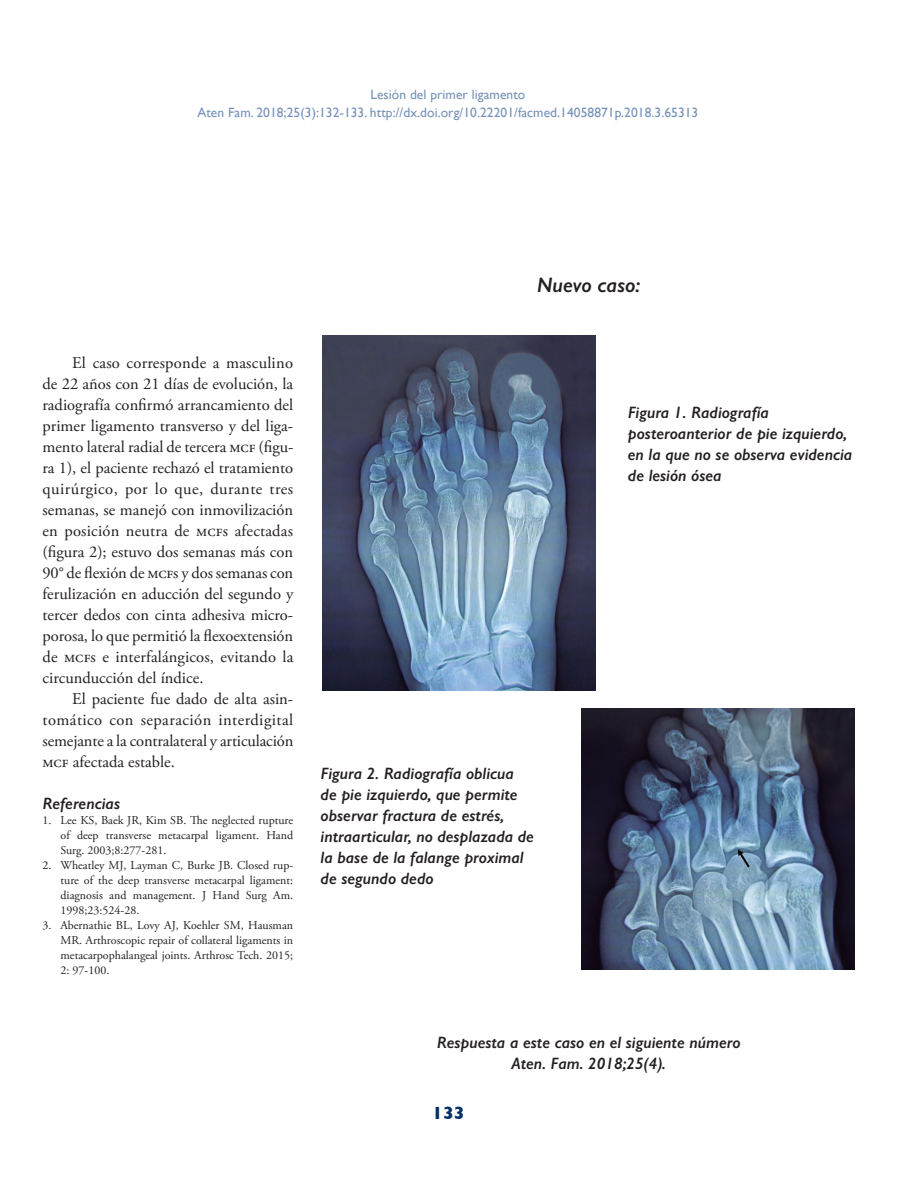
<style>
.page{position:relative;width:918px;height:1188px;background:#fff}
.page>*{position:absolute;margin:0;border:0;box-sizing:border-box;transform-origin:0 0}
.t1{font:italic 600 21px "Gill Sans";color:#231f20}
.t2{font:700 18px "Gill Sans";color:#003066}
.t3{font:16.5px/21px "Adobe Garamond Pro";color:#231f20;text-align:justify}
.t4{font:italic 600 16.5px/21px "Gill Sans";color:#231f20}
.t5{font:13.5px/18px "Gill Sans";letter-spacing:.005em;color:#7692b9;text-align:center}
.t6{font:12px/15px "Adobe Garamond Pro";color:#231f20;text-align:justify}
</style>
<div class="page">
<img style="left:323px;top:336px;width:272px;height:354px">
<img style="left:581px;top:708px;width:273px;height:262px">
<p class="t5" style="left:197px;top:85px;width:503px">Lesión del primer ligamento<br>Aten Fam. 2018;25(3):132-133. http://dx.doi.org/10.22201/facmed.14058871p.2018.3.65313</p>
<p class="t3" style="left:43px;top:353px;width:252px;text-indent:30px">El caso corresponde a masculino de 22 años con 21 días de evolución, la radiografía confirmó arrancamiento del primer ligamento transverso y del liga&shy;mento lateral radial de tercera mcf (figu&shy;ra 1), el paciente rechazó el tratamiento quirúrgico, por lo que, durante tres semanas, se manejó con inmovilización en posición neutra de mcfs afectadas (figura 2); estuvo dos semanas más con 90° de flexión de mcfs y dos semanas con ferulización en aducción del segundo y tercer dedos con cinta adhesiva micro&shy;porosa, lo que permitió la flexoextensión de mcfs e interfalángicos, evitando la circunducción del índice.</p>
<p class="t3" style="left:43px;top:689px;width:252px;text-indent:30px">El paciente fue dado de alta asin&shy;tomático con separación interdigital semejante a la contralateral y articulación mcf afectada estable.</p>
<p class="t4" style="left:43px;top:793px;width:79px">Referencias</p>
<p class="t6" style="left:61px;top:813px;width:234px;text-indent:-18px">1. Lee KS, Baek JR, Kim SB. The neglected rupture of deep transverse metacarpal ligament. Hand Surg. 2003;8:277-281.</p>
<p class="t6" style="left:61px;top:858px;width:234px;text-indent:-18px">2. Wheatley MJ, Layman C, Burke JB. Closed rup&shy;ture of the deep transverse metacarpal ligament: diagnosis and management. J Hand Surg Am.<br>1998;23:524-28.</p>
<p class="t6" style="left:61px;top:918px;width:234px;text-indent:-18px">3. Abernathie BL, Lovy AJ, Koehler SM, Hausman MR. Arthroscopic repair of collateral ligaments in metacarpophalangeal joints. Arthrosc Tech. 2015; 2: 97-100.</p>
<p class="t1" style="left:537px;top:272px;width:105px">Nuevo caso:</p>
<p class="t4" style="left:628px;top:402px;width:226px">Figura 1. Radiografía posteroanterior de pie izquierdo, en la que no se observa evidencia de lesión ósea</p>
<p class="t4" style="left:321px;top:763px;width:215px">Figura 2. Radiografía oblicua de pie izquierdo, que permite observar fractura de estrés, intraarticular, no desplazada de la base de la falange proximal de segundo dedo</p>
<p class="t4" style="left:437px;top:1031px;width:305px;text-align:center">Respuesta a este caso en el siguiente número<br>Aten. Fam. 2018;25(4).</p>
<p class="t2" style="left:432px;top:1099px;width:34px">133</p>
</div>
